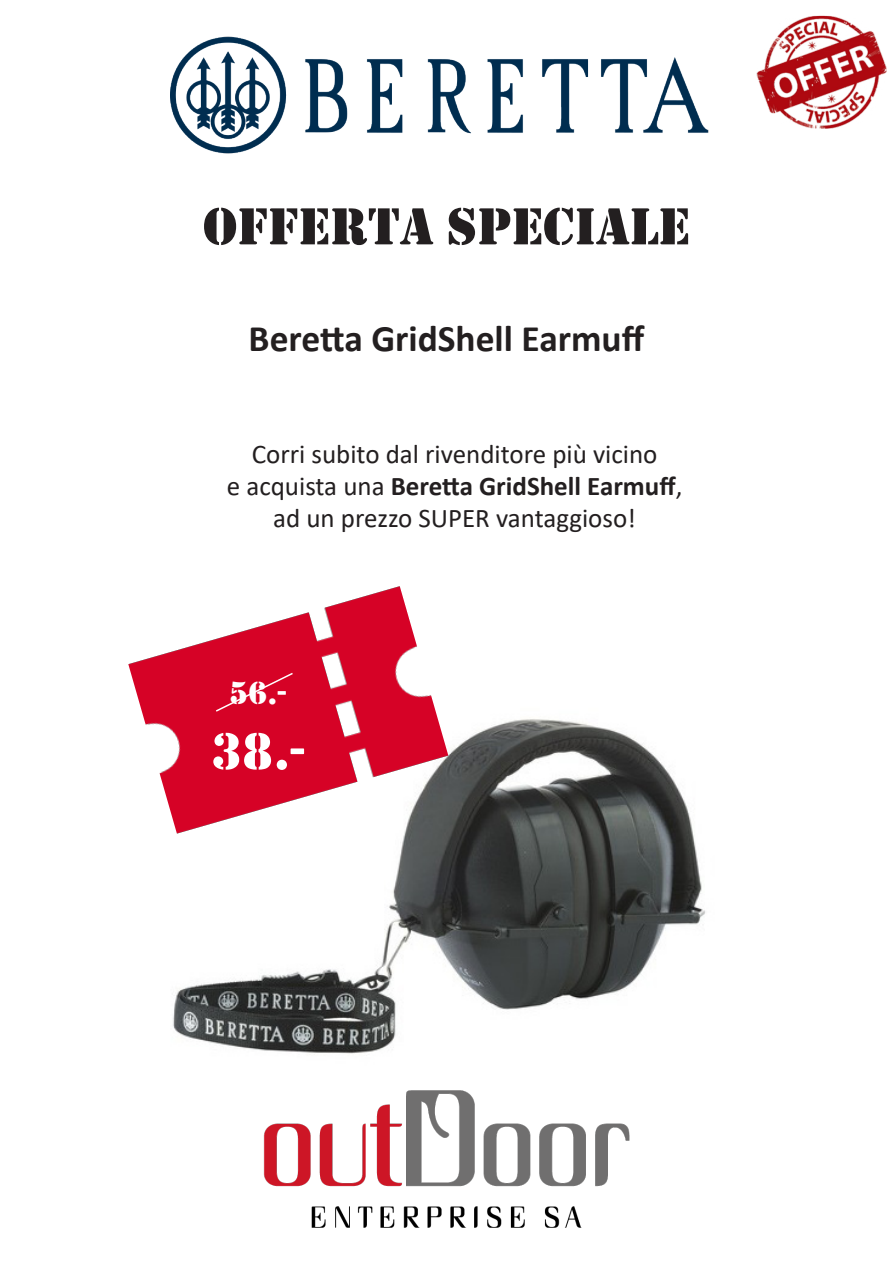
<style>
.page{position:relative;width:893px;height:1263px;background:#fff}
.page>*{position:absolute;margin:0;border:0;box-sizing:border-box;transform-origin:0 0}
.t1{font:54px "Stencil";color:#231f20}
.t2{font:54px "Stencil";color:#fff}
.t3{font:700 37.5px "Calibri";color:#231f20}
.t4{font:33px "Stencil";color:#fff}
.t5{font:27px "Calibri";color:#231f20}
.t6{font:700 27px "Calibri";color:#231f20}
.s1{font-weight:400}
</style>
<div class="page">
<img style="left:173px;top:719px;width:533px;height:335px">
<img style="left:128px;top:586px;width:335px;height:299px">
<img style="left:170px;top:36px;width:539px;height:118px">
<div style="left:214px;top:671px;width:80px;height:42px;background:#d60226"></div>
<img style="left:263px;top:1090px;width:367px;height:138px">
<img style="left:756px;top:16px;width:131px;height:113px">
<p class="t1" style="left:203px;top:195px;width:488px">OFFERTA SPECIALE</p>
<p class="t3" style="left:249px;top:312px;width:397px">Beretta GridShell Earmuff</p>
<p class="t5" style="left:252px;top:435px;width:407px">Corri subito dal rivenditore più vicino</p>
<p class="t6" style="left:227px;top:467px;width:457px"><span class="s1">e acquista una</span> Beretta GridShell Earmuff<span class="s1">,</span></p>
<p class="t5" style="left:273px;top:500px;width:364px">ad un prezzo SUPER vantaggioso!</p>
<p class="t4" style="left:229px;top:674px;width:58px">56.-</p>
<p class="t2" style="left:211px;top:720px;width:95px">38.-</p>
</div>
